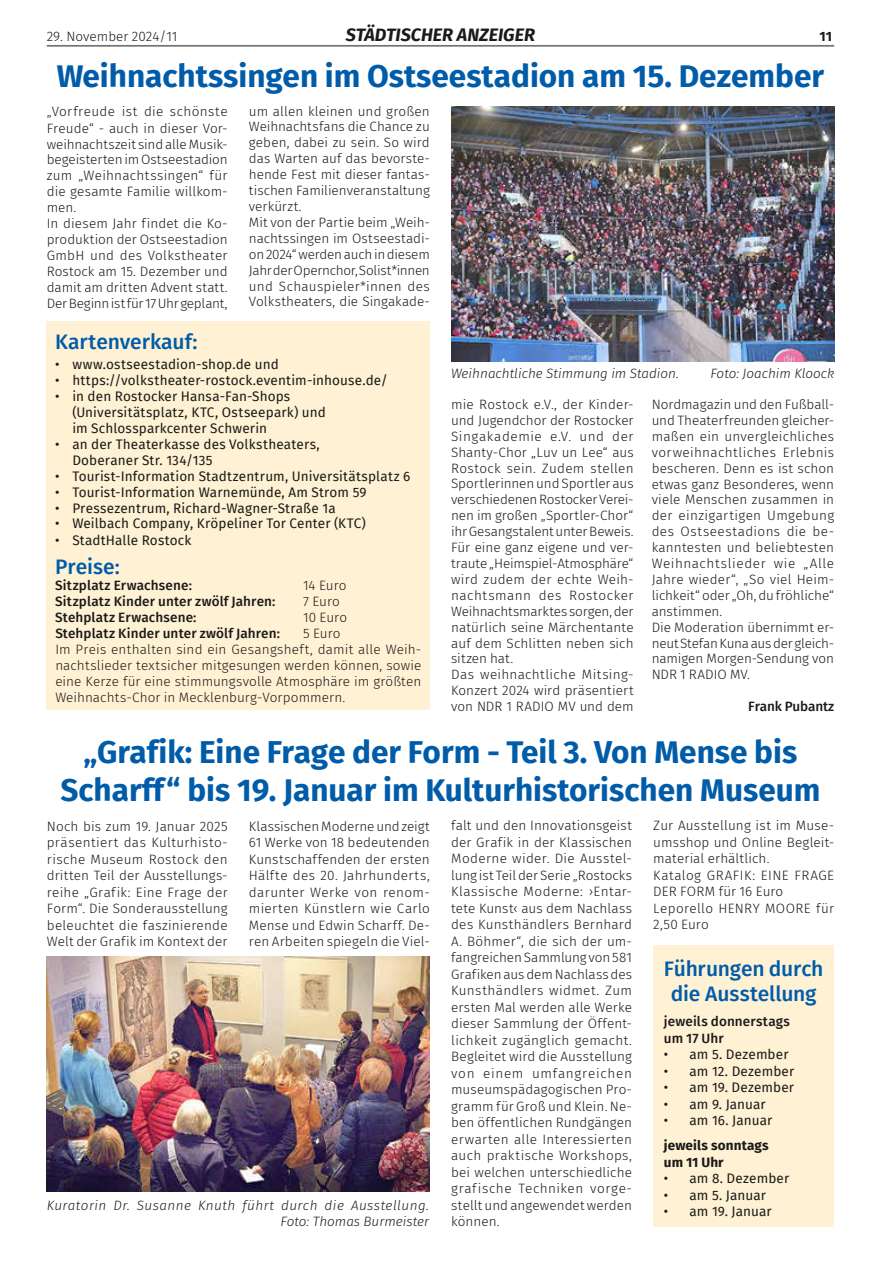
<style>
.page{position:relative;width:881px;height:1263px;background:#fff}
.page>*{position:absolute;margin:0;border:0;box-sizing:border-box;transform-origin:0 0}
.t1{font:700 31.5px/37.8px "Fira Sans";color:#005ca9;text-align:center}
.t2{font:500 21px/25.2px "Fira Sans";letter-spacing:-.01em;color:#005ca9;text-align:center}
.t3{font:italic 700 18px "Fira Sans";color:#1a1a18}
.t4{font:300 13.5px/15.9px "Fira Sans";letter-spacing:.005em;color:#1a1a18}
.t5{font:13.5px/15.9px "Fira Sans";letter-spacing:.01em;color:#1a1a18}
.t6{font:500 13.5px/16.5px "Fira Sans";letter-spacing:.005em;color:#1a1a18}
.t7{font:italic 300 13.5px/16.5px "Fira Sans";letter-spacing:.035em;color:#1a1a18;text-align:right}
.t8{font:italic 300 13.5px "Fira Sans";color:#1a1a18}
.t9{font:700 13.5px/16.5px "Fira Sans";letter-spacing:.01em;color:#1a1a18}
</style>
<div class="page">
<hr style="left:47px;top:45px;width:786px;height:1px;background:#6f6f6e">
<hr style="left:47px;top:46px;width:786px;height:1px;background:#6f6f6e">
<img style="left:451px;top:106px;width:382px;height:256px">
<div style="left:47px;top:321px;width:382px;height:389px;background:#fff1d4"></div>
<img style="left:47px;top:956px;width:382px;height:236px">
<div style="left:653px;top:946px;width:180px;height:281px;background:#fff1d4"></div>
<p class="t4" style="left:47px;top:28px;width:132px">29. November 2024/11</p>
<h3 class="t3" style="left:346px;top:20px;width:190px">STÄDTISCHER ANZEIGER</h3>
<p class="t9" style="left:819px;top:27px;width:14px">11</p>
<h1 class="t1" style="left:57px;top:55px;width:768px">Weihnachtssingen im Ostseestadion am 15. Dezember</h1>
<p class="t4" style="left:47px;top:103px;width:182px">„Vorfreude ist die schönste<br>Freude“ - auch in dieser Vor&shy;weihnachtszeit sind alle Musik&shy;begeisterten im Ostseestadion zum „Weihnachtssingen“ für die gesamte Familie willkom&shy;men.<br>In diesem Jahr findet die Ko&shy;produktion der Ostseestadion<br>GmbH und des Volkstheater<br>Rostock am 15. Dezember und damit am dritten Advent statt.<br>Der Beginn ist für 17 Uhr geplant,</p>
<p class="t4" style="left:249px;top:103px;width:182px">um allen kleinen und großen<br>Weihnachtsfans die Chance zu geben, dabei zu sein. So wird das Warten auf das bevorste&shy;hende Fest mit dieser fantas&shy;tischen Familienveranstaltung verkürzt.<br>Mit von der Partie beim „Weih&shy;nachtssingen im Ostseestadi&shy;on 2024“ werden auch in diesem<br>Jahr der Opernchor, Solist*innen und Schauspieler*innen des<br>Volkstheaters, die Singakade-</p>
<h2 class="t2" style="left:55px;top:328px;width:143px">Kartenverkauf:</h2>
<p class="t5" style="left:55px;top:356px;width:225px">• www.ostseestadion-shop.de und</p>
<p class="t5" style="left:55px;top:372px;width:334px">• https://volkstheater-rostock.eventim-inhouse.de/</p>
<p class="t5" style="left:72px;top:388px;width:255px;text-indent:-17px">• in den Rostocker Hansa-Fan-Shops (Universitätsplatz, KTC, Ostseepark) und im Schlossparkcenter Schwerin</p>
<p class="t5" style="left:72px;top:436px;width:249px;text-indent:-17px">• an der Theaterkasse des Volkstheaters,<br>Doberaner Str. 134/135</p>
<p class="t5" style="left:55px;top:468px;width:356px">• Tourist-Information Stadtzentrum, Universitätsplatz 6</p>
<p class="t5" style="left:55px;top:484px;width:313px">• Tourist-Information Warnemünde, Am Strom 59</p>
<p class="t5" style="left:55px;top:499px;width:282px">• Pressezentrum, Richard-Wagner-Straße 1a</p>
<p class="t5" style="left:55px;top:515px;width:312px">• Weilbach Company, Kröpeliner Tor Center (KTC)</p>
<p class="t5" style="left:55px;top:532px;width:138px">• StadtHalle Rostock</p>
<h2 class="t2" style="left:55px;top:553px;width:66px">Preise:</h2>
<p class="t6" style="left:55px;top:577px;width:138px">Sitzplatz Erwachsene:</p>
<p class="t4" style="left:303px;top:577px;width:45px">14 Euro</p>
<p class="t6" style="left:55px;top:592px;width:221px">Sitzplatz Kinder unter zwölf Jahren:</p>
<p class="t4" style="left:303px;top:593px;width:38px">7 Euro</p>
<p class="t6" style="left:55px;top:608px;width:143px">Stehplatz Erwachsene:</p>
<p class="t4" style="left:303px;top:609px;width:45px">10 Euro</p>
<p class="t6" style="left:55px;top:624px;width:226px">Stehplatz Kinder unter zwölf Jahren:</p>
<p class="t8" style="left:451px;top:364px;width:229px">Weihnachtliche Stimmung im Stadion.</p>
<p class="t8" style="left:710px;top:364px;width:125px">Foto: Joachim Kloock</p>
<p class="t4" style="left:451px;top:396px;width:184px">mie Rostock e.V., der Kinder&shy;und Jugendchor der Rostocker<br>Singakademie e.V. und der<br>Shanty-Chor „Luv un Lee“ aus<br>Rostock sein. Zudem stellen<br>Sportlerinnen und Sportler aus verschiedenen Rostocker Verei&shy;nen im großen „Sportler-Chor“ ihr Gesangstalent unter Beweis.<br>Für eine ganz eigene und ver&shy;traute „Heimspiel-Atmosphäre“ wird zudem der echte Weih&shy;nachtsmann des Rostocker<br>Weihnachtsmarktes sorgen, der natürlich seine Märchentante auf dem Schlitten neben sich sitzen hat.<br>Das weihnachtliche Mitsing-<br>Konzert 2024 wird präsentiert von NDR 1 RADIO MV und dem</p>
<p class="t4" style="left:651px;top:396px;width:184px">Nordmagazin und den Fußball&shy;und Theaterfreunden gleicher&shy;maßen ein unvergleichliches vorweihnachtliches Erlebnis bescheren. Denn es ist schon etwas ganz Besonderes, wenn viele Menschen zusammen in der einzigartigen Umgebung des Ostseestadions die be&shy;kanntesten und beliebtesten<br>Weihnachtslieder wie „Alle<br>Jahre wieder“, „So viel Heim&shy;lichkeit“ oder „Oh, du fröhliche“ anstimmen.<br>Die Moderation übernimmt er&shy;neut Stefan Kuna aus der gleich&shy;namigen Morgen-Sendung von<br>NDR 1 RADIO MV.</p>
<p class="t4" style="left:55px;top:625px;width:367px;text-indent:247px">5 Euro<br>Im Preis enthalten sind ein Gesangsheft, damit alle Weih&shy;nachtslieder textsicher mitgesungen werden können, sowie eine Kerze für eine stimmungsvolle Atmosphäre im größten Weihnachts-Chor in Mecklenburg-Vorpommern.</p>
<h1 class="t1" style="left:60px;top:731px;width:761px">„Grafik: Eine Frage der Form - Teil 3. Von Mense bis<br>Scharff“ bis 19. Januar im Kulturhistorischen Museum</h1>
<p class="t4" style="left:47px;top:817px;width:182px;line-height:16.5px;text-align:justify">Noch bis zum 19. Januar 2025 präsentiert das Kulturhisto&shy;rische Museum Rostock den dritten Teil der Ausstellungs&shy;reihe „Grafik: Eine Frage der Form“. Die Sonderausstellung beleuchtet die faszinierende Welt der Grafik im Kontext der</p>
<p class="t4" style="left:249px;top:817px;width:182px;line-height:16.5px;text-align:justify">Klassischen Moderne und zeigt 61 Werke von 18 bedeutenden Kunstschaffenden der ersten Hälfte des 20. Jahrhunderts, darunter Werke von renom&shy;mierten Künstlern wie Carlo Mense und Edwin Scharff. De&shy;ren Arbeiten spiegeln die Viel-</p>
<p class="t4" style="left:451px;top:817px;width:182px;line-height:16.5px;text-align:justify">falt und den Innovationsgeist der Grafik in der Klassischen Moderne wider. Die Ausstel&shy;lung ist Teil der Serie „Rostocks Klassische Moderne: ›Entar&shy;tete Kunst‹ aus dem Nachlass des Kunsthändlers Bernhard A. Böhmer“, die sich der um&shy;fangreichen Sammlung von 581<br>Grafiken aus dem Nachlass des Kunsthändlers widmet. Zum ersten Mal werden alle Werke dieser Sammlung der Öffent&shy;lichkeit zugänglich gemacht.<br>Begleitet wird die Ausstellung von einem umfangreichen museumspädagogischen Pro&shy;gramm für Groß und Klein. Ne&shy;ben öffentlichen Rundgängen erwarten alle Interessierten auch praktische Workshops, bei welchen unterschiedliche grafische Techniken vorge&shy;stellt und angewendet werden können.</p>
<p class="t4" style="left:653px;top:817px;width:182px;line-height:16.5px">Zur Ausstellung ist im Muse&shy;umsshop und Online Begleit&shy;material erhältlich.<br>Katalog GRAFIK: EINE FRAGE<br>DER FORM für 16 Euro<br>Leporello HENRY MOORE für<br>2,50 Euro</p>
<p class="t6" style="left:747px;top:697px;width:87px">Frank Pubantz</p>
<h2 class="t2" style="left:663px;top:955px;width:161px">Führungen durch die Ausstellung</h2>
<p class="t6" style="left:663px;top:1012px;width:127px">jeweils donnerstags um 17 Uhr</p>
<p class="t5" style="left:663px;top:1046px;width:126px">• am 5. Dezember</p>
<p class="t5" style="left:663px;top:1063px;width:132px">• am 12. Dezember</p>
<p class="t5" style="left:663px;top:1079px;width:132px">• am 19. Dezember</p>
<p class="t5" style="left:663px;top:1096px;width:103px">• am 9. Januar</p>
<p class="t5" style="left:663px;top:1112px;width:110px">• am 16. Januar</p>
<p class="t9" style="left:663px;top:1136px;width:106px">jeweils sonntags um 11 Uhr</p>
<p class="t5" style="left:663px;top:1170px;width:127px">• am 8. Dezember</p>
<p class="t5" style="left:663px;top:1187px;width:103px">• am 5. Januar</p>
<p class="t5" style="left:663px;top:1203px;width:109px">• am 19. Januar</p>
<p class="t7" style="left:47px;top:1197px;width:384px">Kuratorin Dr. Susanne Knuth führt durch die Ausstellung.<br>Foto: Thomas Burmeister</p>
</div>
